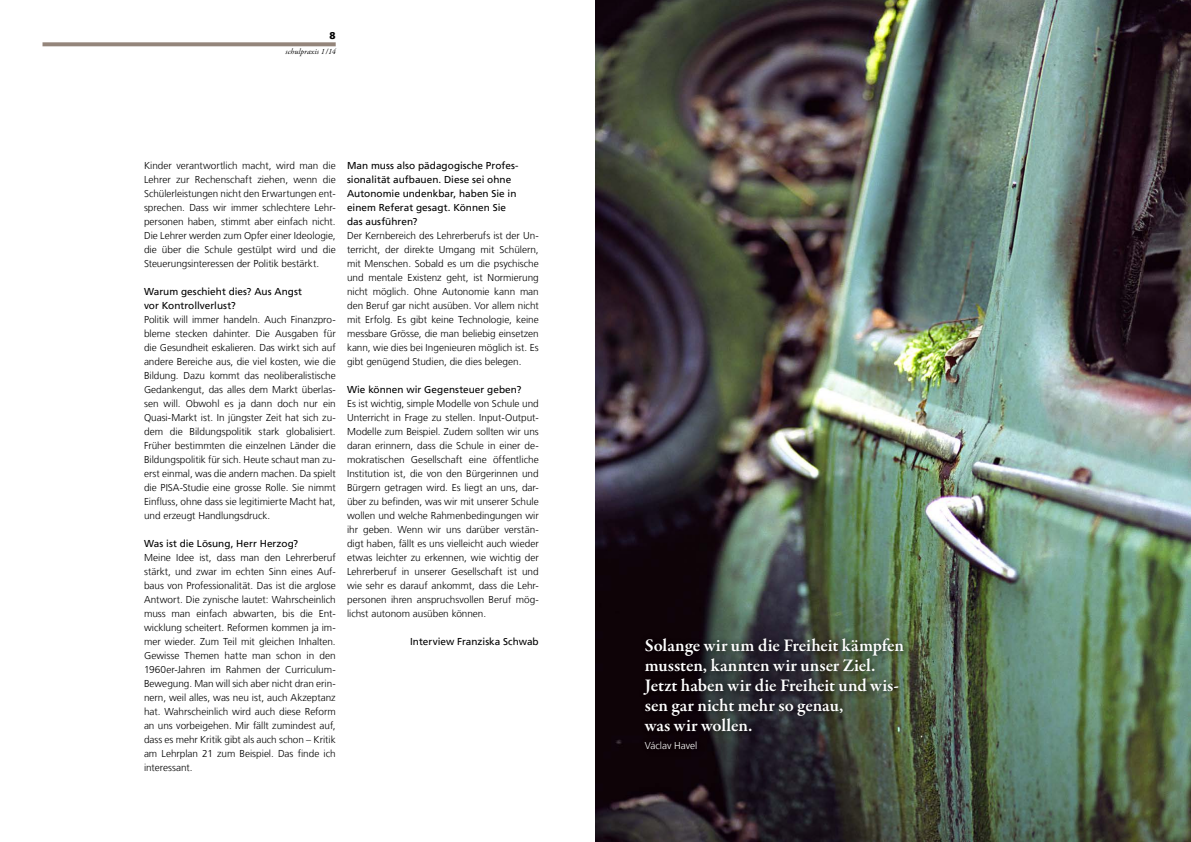
<style>
.page{position:relative;width:1191px;height:842px;background:#fff}
.page>*{position:absolute;margin:0;border:0;box-sizing:border-box;transform-origin:0 0}
.t1{font:600 18px/20px "Garamond Premr Pro";letter-spacing:-.005em;color:#fff}
.t2{font:300 10px/14px "Frutiger";color:#000;text-align:justify}
.t3{font:10px/14px "Frutiger";letter-spacing:.005em;color:#000}
.t4{font:300 10px "Frutiger";letter-spacing:-.005em;color:#fff}
.t5{font:900 10px "Frutiger";color:#000}
.t6{font:italic 8px "Adobe Garamond Pro";letter-spacing:.015em;color:#000}
</style>
<div class="page">
<svg style="left:42px;top:42px;width:294px;height:4px"></svg>
<img style="left:595px;top:0;width:596px;height:842px">
<div style="left:642px;top:636px;width:270px;height:122px;background:#000;opacity:.3"></div>
<div style="left:639px;top:633px;width:269px;height:120px;background:#000;opacity:.5"></div>
<p class="t5" style="left:329px;top:29px;width:8px">8</p>
<p class="t6" style="left:286px;top:46px;width:52px">schulpraxis 1/14</p>
<p class="t2" style="left:144px;top:159px;width:193px">Kinder verantwortlich macht, wird man die Lehrer zur Rechenschaft ziehen, wenn die Schülerleistungen nicht den Erwartungen ent&shy;sprechen. Dass wir immer schlechtere Lehr&shy;personen haben, stimmt aber einfach nicht.<br>Die Lehrer werden zum Opfer einer Ideologie, die über die Schule gestülpt wird und die Steuerungsinteressen der Politik bestärkt.</p>
<p class="t3" style="left:144px;top:285px;width:160px">Warum geschieht dies? Aus Angst vor Kontrollverlust?</p>
<p class="t2" style="left:144px;top:313px;width:193px">Politik will immer handeln. Auch Finanzpro&shy;bleme stecken dahinter. Die Ausgaben für die Gesundheit eskalieren. Das wirkt sich auf andere Bereiche aus, die viel kosten, wie die Bildung. Dazu kommt das neoliberalistische Gedankengut, das alles dem Markt überlas&shy;sen will. Obwohl es ja dann doch nur ein Quasi-Markt ist. In jüngster Zeit hat sich zu&shy;dem die Bildungspolitik stark globalisiert.<br>Früher bestimmten die einzelnen Länder die Bildungspolitik für sich. Heute schaut man zu&shy;erst einmal, was die andern machen. Da spielt die PISA-Studie eine grosse Rolle. Sie nimmt Einfluss, ohne dass sie legitimierte Macht hat, und erzeugt Handlungsdruck.</p>
<p class="t3" style="left:144px;top:537px;width:156px">Was ist die Lösung, Herr Herzog?</p>
<p class="t2" style="left:144px;top:551px;width:193px">Meine Idee ist, dass man den Lehrerberuf stärkt, und zwar im echten Sinn eines Auf&shy;baus von Professionalität. Das ist die arglose Antwort. Die zynische lautet: Wahrscheinlich muss man einfach abwarten, bis die Ent&shy;wicklung scheitert. Reformen kommen ja im&shy;mer wieder. Zum Teil mit gleichen Inhalten.<br>Gewisse Themen hatte man schon in den 1960er-Jahren im Rahmen der Curriculum-Bewegung. Man will sich aber nicht dran erin&shy;nern, weil alles, was neu ist, auch Akzeptanz hat. Wahrscheinlich wird auch diese Reform an uns vorbeigehen. Mir fällt zumindest auf, dass es mehr Kritik gibt als auch schon – Kritik am Lehrplan 21 zum Beispiel. Das finde ich interessant.</p>
<p class="t3" style="left:347px;top:159px;width:173px">Man muss also pädagogische Profes&shy;sionalität aufbauen. Diese sei ohne<br>Autonomie undenkbar, haben Sie in einem Referat gesagt. Können Sie das ausführen?</p>
<p class="t2" style="left:347px;top:229px;width:193px">Der Kernbereich des Lehrerberufs ist der Un&shy;terricht, der direkte Umgang mit Schülern, mit Menschen. Sobald es um die psychische und mentale Existenz geht, ist Normierung nicht möglich. Ohne Autonomie kann man den Beruf gar nicht ausüben. Vor allem nicht mit Erfolg. Es gibt keine Technologie, keine messbare Grösse, die man beliebig einsetzen kann, wie dies bei Ingenieuren möglich ist. Es gibt genügend Studien, die dies belegen.</p>
<p class="t3" style="left:347px;top:383px;width:176px">Wie können wir Gegensteuer geben?</p>
<p class="t2" style="left:347px;top:397px;width:193px">Es ist wichtig, simple Modelle von Schule und Unterricht in Frage zu stellen. Input-Output-Modelle zum Beispiel. Zudem sollten wir uns daran erinnern, dass die Schule in einer de&shy;mokratischen Gesellschaft eine öffentliche Institution ist, die von den Bürgerinnen und Bürgern getragen wird. Es liegt an uns, dar&shy;über zu befinden, was wir mit unserer Schule wollen und welche Rahmenbedingungen wir ihr geben. Wenn wir uns darüber verstän&shy;digt haben, fällt es uns vielleicht auch wieder etwas leichter zu erkennen, wie wichtig der Lehrerberuf in unserer Gesellschaft ist und wie sehr es darauf ankommt, dass die Lehr&shy;personen ihren anspruchsvollen Beruf mög&shy;lichst autonom ausüben können.</p>
<p class="t3" style="left:410px;top:635px;width:130px">Interview Franziska Schwab</p>
<h1 class="t1" style="left:645px;top:636px;width:261px">Solange wir um die Freiheit kämpfen mussten, kannten wir unser Ziel.<br>Jetzt haben wir die Freiheit und wis&shy;sen gar nicht mehr so genau,<br>was wir wollen.</h1>
<p class="t4" style="left:645px;top:739px;width:54px">Václav Havel</p>
</div>
